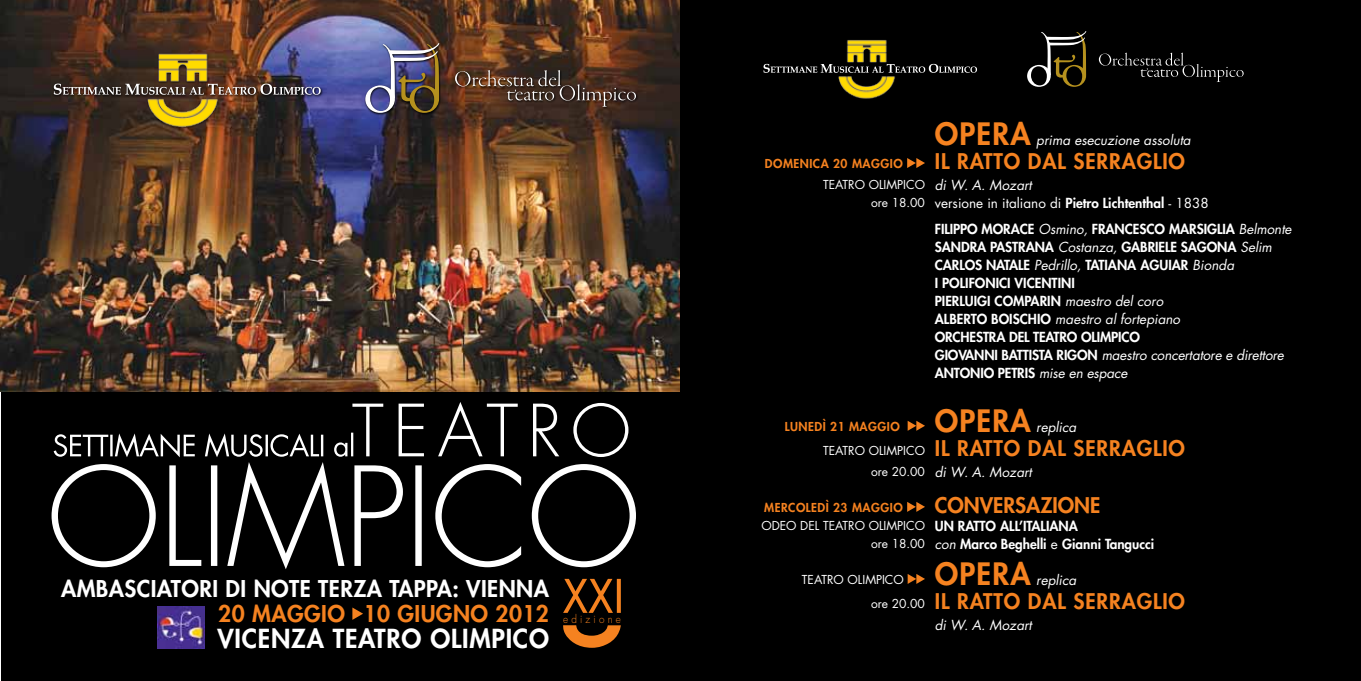
<style>
.page{position:relative;width:1361px;height:681px;background:#fff}
.page>*{position:absolute;margin:0;border:0;box-sizing:border-box;transform-origin:0 0}
.t1{font:800 30px "Futura";color:#f58220}
.t2{font:800 25.5px "Futura";letter-spacing:.03em;color:#fff}
.t3{font:800 22.5px "Futura";letter-spacing:.02em;color:#fff}
.t4{font:800 22.5px "Futura";letter-spacing:.02em;color:#f58220}
.t5{font:800 21px "Futura";letter-spacing:.04em;color:#f58220}
.t6{font:800 13.5px/18px "Futura";letter-spacing:-.005em;color:#fff}
.t7{font:italic 13.5px "Futura";color:#fff}
.t8{font:13.5px/18px "Futura";color:#fff}
.t9{font:12px/18px "Futura";color:#fff;text-align:right}
.t10{font:800 12px "Futura";letter-spacing:.04em;color:#f58220}
.t11{font:300 11.1px "Futura";letter-spacing:.32em;color:#f58220;scale:.9 1}
.s1{font-style:italic}
.s2{font-weight:800}
.s3{font-weight:400;font-style:italic}
.s4{font-weight:400}
</style>
<div class="page">
<div style="left:1px;top:376px;width:679px;height:304px;background:#000"></div>
<img style="left:1px;top:0;width:679px;height:391px">
<svg style="left:52px;top:462px;width:584px;height:107px"></svg>
<svg style="left:54px;top:402px;width:574px;height:55px"></svg>
<img style="left:53px;top:53px;width:271px;height:75px">
<img style="left:136px;top:51px;width:87px;height:78px">
<svg style="left:54px;top:84px;width:267px;height:11px;background:#6d5e5a"></svg>
<svg style="left:364px;top:42px;width:274px;height:73px;background:#5c3824"></svg>
<svg style="left:455px;top:70px;width:181px;height:37px;background:#573e31"></svg>
<img style="left:365px;top:43px;width:74px;height:70px">
<svg style="left:352px;top:607px;width:11px;height:12px"></svg>
<img style="left:157px;top:606px;width:48px;height:42px">
<svg style="left:563px;top:625px;width:58px;height:22px"></svg>
<svg style="left:563px;top:578px;width:58px;height:34px"></svg>
<div style="left:680px;top:0;width:681px;height:680px;background:#000"></div>
<svg style="left:907px;top:158px;width:18px;height:10px"></svg>
<svg style="left:907px;top:420px;width:18px;height:10px"></svg>
<svg style="left:907px;top:502px;width:18px;height:9px"></svg>
<svg style="left:907px;top:574px;width:18px;height:9px"></svg>
<img style="left:838px;top:40px;width:57px;height:59px">
<svg style="left:763px;top:64px;width:214px;height:9px"></svg>
<svg style="left:1099px;top:53px;width:144px;height:29px"></svg>
<svg style="left:1027px;top:31px;width:59px;height:56px"></svg>
<h3 class="t3" style="left:61px;top:573px;width:487px">AMBASCIATORI DI NOTE TERZA TAPPA: VIENNA</h3>
<h3 class="t4" style="left:218px;top:598px;width:332px">20 MAGGIO 10 GIUGNO 2012</h3>
<h2 class="t2" style="left:217px;top:621px;width:333px">VICENZA TEATRO OLIMPICO</h2>
<p class="t11" style="left:563px;top:611px;width:66px">edizione</p>
<p class="t10" style="left:765px;top:155px;width:139px">DOMENICA 20 MAGGIO</p>
<p class="t9" style="left:823px;top:175px;width:103px">TEATRO OLIMPICO<br>ORE 18.00</p>
<p class="t10" style="left:785px;top:418px;width:116px">LUNEDÌ 21 MAGGIO</p>
<p class="t9" style="left:823px;top:439px;width:103px;line-height:21px">TEATRO OLIMPICO<br>ORE 20.00</p>
<p class="t10" style="left:764px;top:499px;width:140px">MERCOLEDÌ 23 MAGGIO</p>
<p class="t9" style="left:761px;top:516px;width:165px">ODEO DEL TEATRO OLIMPICO<br>ORE 18.00</p>
<p class="t9" style="left:871px;top:567px;width:55px;line-height:24px;text-align:left;text-indent:-69px">TEATRO OLIMPICO<br>ORE 20.00</p>
<h1 class="t1" style="left:935px;top:114px;width:20px">OPER</h1>
<h1 class="t1" style="left:1010px;top:114px;width:22px">A</h1>
<p class="t7" style="left:1036px;top:131px;width:156px">prima esecuzione assoluta</p>
<h3 class="t5" style="left:935px;top:147px;width:252px">IL RATTO DAL SERRAGLIO</h3>
<p class="t8" style="left:935px;top:176px;width:275px"><span class="s1">di W. A. Mozart<br></span>VERSIONE IN ITALIANO DI <span class="s2">PIETRO LICHTENTHAL</span> - 1838</p>
<p class="t6" style="left:935px;top:219px;width:14px">FILIPPO</p>
<p class="t6" style="left:935px;top:219px;width:358px;text-indent:47px">MORACE <span class="s3">Osmino,</span> FRANCESCO MARSIGLIA <span class="s3">Belmonte </span>SANDRA PASTRANA <span class="s3">Costanza,</span> GABRIELE SAGONA <span class="s3">Selim </span>CARLOS NATALE <span class="s3">Pedrillo,</span> TATIANA AGUIAR <span class="s3">Bionda<br></span>I POLIFONICI VICENTINI<br>PIERLUIGI COMPARIN <span class="s3">maestro del coro<br></span>ALBERTO BOISCHIO <span class="s3">maestro al fortepiano<br></span>ORCHESTRA DEL TEATRO OLIMPICO<br>GIOVANNI BATTISTA RIGON <span class="s3">maestro concertatore e direttore </span>ANTONIO PETRIS <span class="s3">mise en espace</span></p>
<h1 class="t1" style="left:935px;top:400px;width:20px">OPER</h1>
<h1 class="t1" style="left:1010px;top:400px;width:22px">A</h1>
<p class="t7" style="left:1036px;top:417px;width:42px">replica</p>
<h3 class="t5" style="left:935px;top:434px;width:252px">IL RATTO DAL SERRAGLIO</h3>
<p class="t7" style="left:935px;top:462px;width:99px">di W. A. Mozart</p>
<h3 class="t5" style="left:935px;top:491px;width:14px">CONVERS</h3>
<h3 class="t5" style="left:1026px;top:491px;width:27px">AZIONE</h3>
<p class="t6" style="left:935px;top:516px;width:221px">UN RATTO ALL’ITALIANA<br><span class="s3">con</span> MARCO BEGHELLI <span class="s4">E</span> GIANNI TANGUCCI</p>
<h1 class="t1" style="left:935px;top:553px;width:20px">OPER</h1>
<h1 class="t1" style="left:1010px;top:553px;width:22px">A</h1>
<p class="t7" style="left:1036px;top:570px;width:42px">replica</p>
<h3 class="t5" style="left:935px;top:587px;width:252px">IL RATTO DAL SERRAGLIO</h3>
<p class="t7" style="left:935px;top:615px;width:99px">di W. A. Mozart</p>
</div>
